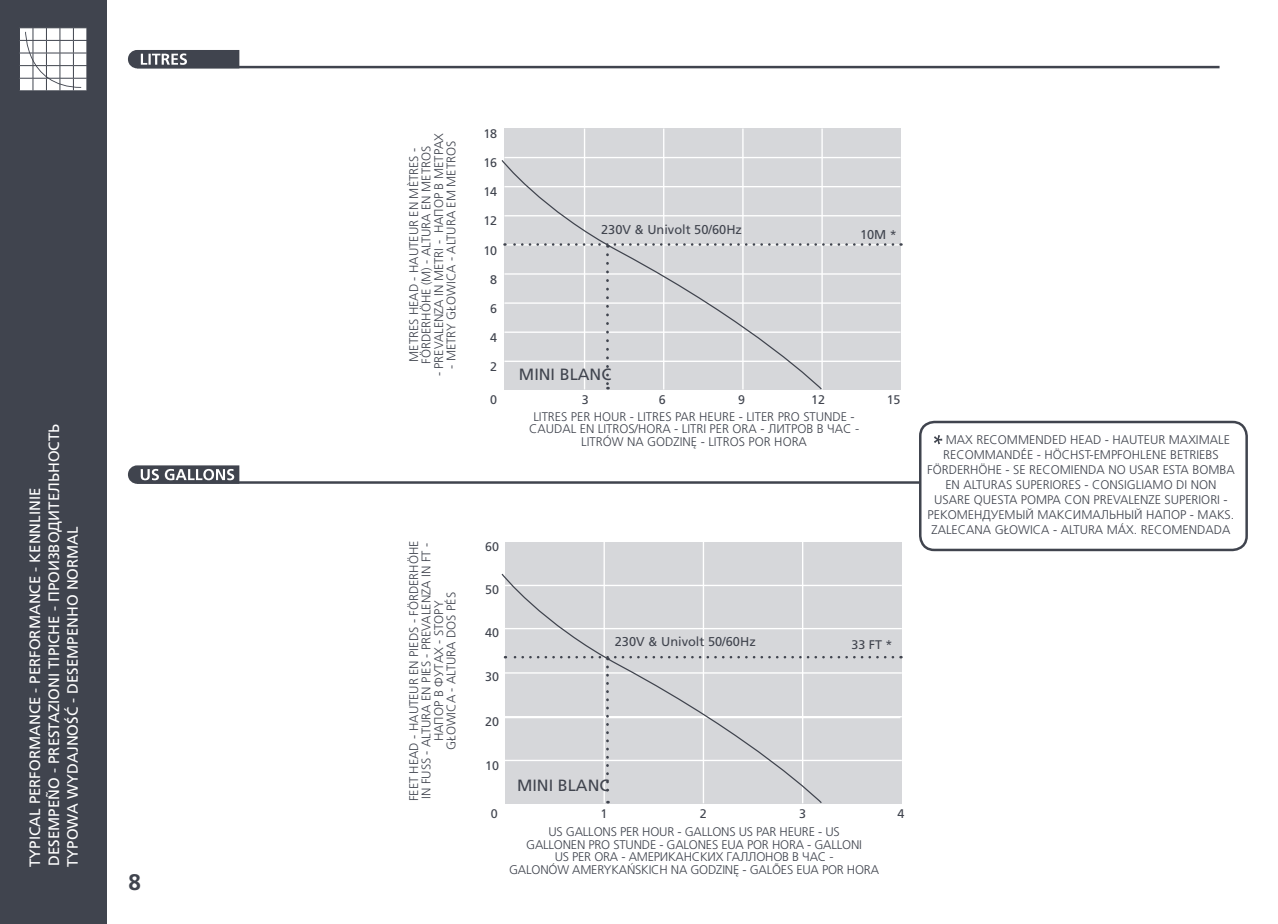
<style>
.page{position:relative;width:1278px;height:924px;background:#fff}
.page>*{position:absolute;margin:0;border:0;box-sizing:border-box;transform-origin:0 0}
.t1{font:700 22.5px "Frutiger LT Pro";color:#40444e}
.t2{font:16.25px "Frutiger LT Pro";color:#40444e}
.t3{font:15px/18.8px "Frutiger LT Pro";color:#fff}
.t4{font:12.75px "Frutiger LT Pro";color:#40444e}
.t5{font:300 12.5px/12.5px "Frutiger LT Pro";color:#40444e;text-align:center}
.t6{font:300 12.5px "Frutiger LTCYR";color:#40444e}
.t7{font:12.5px "Frutiger LT Pro";color:#40444e}
.s1{font-family:"Frutiger LTCYR"}
.s2{font-family:"Frutiger LT Pro"}
.s3{font-size:12.5px}
</style>
<div class="page">
<hr style="left:137px;top:66px;width:1082px;height:2px;background:#40444e">
<hr style="left:137px;top:481px;width:1082px;height:3px;background:#40444e">
<svg style="left:128px;top:50px;width:111px;height:18px"></svg>
<div style="left:0;top:0;width:107px;height:924px;background:#40444e"></div>
<svg style="left:19px;top:27px;width:68px;height:64px;background:#dbdcde"></svg>
<svg style="left:128px;top:465px;width:111px;height:19px"></svg>
<div style="left:504px;top:128px;width:396px;height:261px;background:#d6d7da"></div>
<hr style="left:742px;top:128px;width:1px;height:261px;background:#fff">
<hr style="left:663px;top:128px;width:1px;height:261px;background:#fff">
<hr style="left:584px;top:128px;width:1px;height:261px;background:#fff">
<hr style="left:504px;top:157px;width:396px;height:1px;background:#fff">
<hr style="left:504px;top:215px;width:396px;height:1px;background:#fff">
<hr style="left:504px;top:302px;width:396px;height:2px;background:#fff">
<hr style="left:504px;top:360px;width:396px;height:2px;background:#fff">
<hr style="left:504px;top:331px;width:396px;height:2px;background:#fff">
<hr style="left:504px;top:273px;width:396px;height:2px;background:#fff">
<hr style="left:504px;top:244px;width:396px;height:1px;background:#fff">
<hr style="left:504px;top:186px;width:396px;height:1px;background:#fff">
<hr style="left:821px;top:128px;width:2px;height:261px;background:#fff">
<div style="left:505px;top:542px;width:397px;height:261px;background:#d6d7da"></div>
<hr style="left:505px;top:585px;width:397px;height:1px;background:#fff">
<hr style="left:505px;top:628px;width:397px;height:1px;background:#fff">
<hr style="left:505px;top:759px;width:397px;height:2px;background:#fff">
<hr style="left:505px;top:716px;width:397px;height:1px;background:#fff">
<hr style="left:505px;top:672px;width:397px;height:1px;background:#fff">
<hr style="left:703px;top:542px;width:1px;height:261px;background:#fff">
<hr style="left:603px;top:542px;width:2px;height:261px;background:#fff">
<hr style="left:802px;top:542px;width:1px;height:261px;background:#fff">
<hr style="left:503px;top:717px;width:397px;height:1px;background:#fff">
<div style="left:920px;top:422px;width:326px;height:128px;background:#fff;border-radius:14px"></div>
<div style="left:919px;top:421px;width:329px;height:130px;border:2px solid #40444e;border-radius:14px"></div>
<svg style="left:934px;top:435px;width:8px;height:9px"></svg>
<svg style="left:501px;top:159px;width:321px;height:231px"></svg>
<svg style="left:504px;top:243px;width:389px;height:5px"></svg>
<svg style="left:606px;top:255px;width:3px;height:134px"></svg>
<svg style="left:501px;top:573px;width:321px;height:231px"></svg>
<svg style="left:505px;top:656px;width:388px;height:4px"></svg>
<svg style="left:606px;top:667px;width:3px;height:136px"></svg>
<p class="t3" style="left:26px;top:867px;width:444px;rotate:-90deg">TYPICAL PERFORMANCE - PERFORMANCE - KENNLINIE<br>DESEMPEÑO - PRESTAZIONI TIPICHE <span class="s1">- ПРОИЗВОДИТЕЛЬНОСТЬ<br></span>TYPOWA WYDAJNOŚĆ - DESEMPENHO NORMAL</p>
<h1 class="t1" style="left:129px;top:868px;width:14px">8</h1>
<p class="t5" style="left:432px;top:376px;width:245px;rotate:-90deg">- PREVALENZA IN METRI - <span class="s1">НАПОР В МЕТРАХ</span></p>
<p class="t5" style="left:445px;top:369px;width:229px;rotate:-90deg">- METRY GŁOWICA - ALTURA EM METROS</p>
<p class="t5" style="left:407px;top:364px;width:219px;text-align:left;rotate:-90deg">METRES HEAD - HAUTEUR EN MÈTRES -<br>FÖRDERHÖHE (M) - ALTURA EN METROS</p>
<p class="t5" style="left:407px;top:801px;width:262px;text-align:left;rotate:-90deg">FEET HEAD - HAUTEUR EN PIEDS - FÖRDERHÖHE<br>IN FUSS - ALTURA EN PIES - PREVALENZA IN FT -</p>
<p class="t6" style="left:432px;top:741px;width:142px;rotate:-90deg">НАПОР В ФУТАХ <span class="s2">- STOPY</span></p>
<p class="t5" style="left:445px;top:750px;width:159px;rotate:-90deg">GŁOWICA - ALTURA DOS PÉS</p>
<p class="t7" style="left:483px;top:126px;width:15px">18</p>
<p class="t7" style="left:483px;top:155px;width:15px">16</p>
<p class="t7" style="left:483px;top:185px;width:15px">14</p>
<p class="t7" style="left:483px;top:214px;width:15px">12</p>
<p class="t7" style="left:483px;top:243px;width:15px">10</p>
<p class="t7" style="left:490px;top:272px;width:8px">8</p>
<p class="t7" style="left:490px;top:301px;width:8px">6</p>
<p class="t7" style="left:490px;top:330px;width:8px">4</p>
<p class="t4" style="left:601px;top:222px;width:142px">230V &amp; Univolt 50/60Hz</p>
<p class="t4" style="left:860px;top:227px;width:38px">10M <span class="s3">*</span></p>
<p class="t7" style="left:490px;top:359px;width:8px">2</p>
<h2 class="t2" style="left:519px;top:365px;width:94px">MINI BLANC</h2>
<p class="t5" style="left:529px;top:410px;width:332px">LITRES PER HOUR - LITRES PAR HEURE - LITER PRO STUNDE -<br>CAUDAL EN LITROS/HORA - LITRI PER ORA - <span class="s1">ЛИТРОВ В ЧАС -<br></span>LITRÓW NA GODZINĘ - LITROS POR HORA</p>
<p class="t7" style="left:490px;top:392px;width:8px">0</p>
<p class="t7" style="left:582px;top:392px;width:8px">3</p>
<p class="t7" style="left:659px;top:392px;width:8px">6</p>
<p class="t7" style="left:738px;top:392px;width:8px">9</p>
<p class="t7" style="left:811px;top:392px;width:15px">12</p>
<p class="t7" style="left:886px;top:392px;width:15px">15</p>
<p class="t7" style="left:485px;top:539px;width:15px">60</p>
<p class="t7" style="left:485px;top:582px;width:15px">50</p>
<p class="t7" style="left:485px;top:625px;width:15px">40</p>
<p class="t7" style="left:485px;top:669px;width:15px">30</p>
<p class="t7" style="left:485px;top:714px;width:15px">20</p>
<p class="t7" style="left:485px;top:758px;width:15px">10</p>
<p class="t7" style="left:491px;top:806px;width:8px">0</p>
<p class="t4" style="left:615px;top:634px;width:142px">230V &amp; Univolt 50/60Hz</p>
<p class="t7" style="left:851px;top:637px;width:42px">33 FT *</p>
<h2 class="t2" style="left:517px;top:775px;width:94px">MINI BLANC</h2>
<p class="t5" style="left:526px;top:825px;width:337px">US GALLONS PER HOUR - GALLONS US PAR HEURE - US<br>GALLONEN PRO STUNDE - GALONES EUA POR HORA - GALLONI</p>
<p class="t6" style="left:555px;top:850px;width:280px"><span class="s2">US PER ORA -</span> АМЕРИКАНСКИХ ГАЛЛОНОВ В ЧАС -</p>
<p class="t5" style="left:509px;top:863px;width:371px">GALONÓW AMERYKAŃSKICH NA GODZINĘ - GALÕES EUA POR HORA</p>
<p class="t7" style="left:600px;top:805px;width:8px">1</p>
<p class="t7" style="left:700px;top:805px;width:8px">2</p>
<p class="t7" style="left:799px;top:805px;width:8px">3</p>
<p class="t7" style="left:897px;top:806px;width:8px">4</p>
<p class="t5" style="left:946px;top:434px;width:286px">MAX RECOMMENDED HEAD - HAUTEUR MAXIMALE</p>
<p class="t5" style="left:943px;top:449px;width:277px">RECOMMANDÉE - HÖCHST-EMPFOHLENE BETRIEBS</p>
<p class="t5" style="left:927px;top:464px;width:309px">FÖRDERHÖHE - SE RECOMIENDA NO USAR ESTA BOMBA</p>
<p class="t5" style="left:945px;top:479px;width:273px">EN ALTURAS SUPERIORES - CONSIGLIAMO DI NON</p>
<p class="t5" style="left:934px;top:494px;width:295px">USARE QUESTA POMPA CON PREVALENZE SUPERIORI -</p>
<p class="t6" style="left:927px;top:508px;width:308px">РЕКОМЕНДУЕМЫЙ МАКСИМАЛЬНЫЙ НАПОР <span class="s2">- MAKS.</span></p>
<p class="t5" style="left:931px;top:524px;width:300px">ZALECANA GŁOWICA - ALTURA MÁX. RECOMENDADA</p>
</div>
